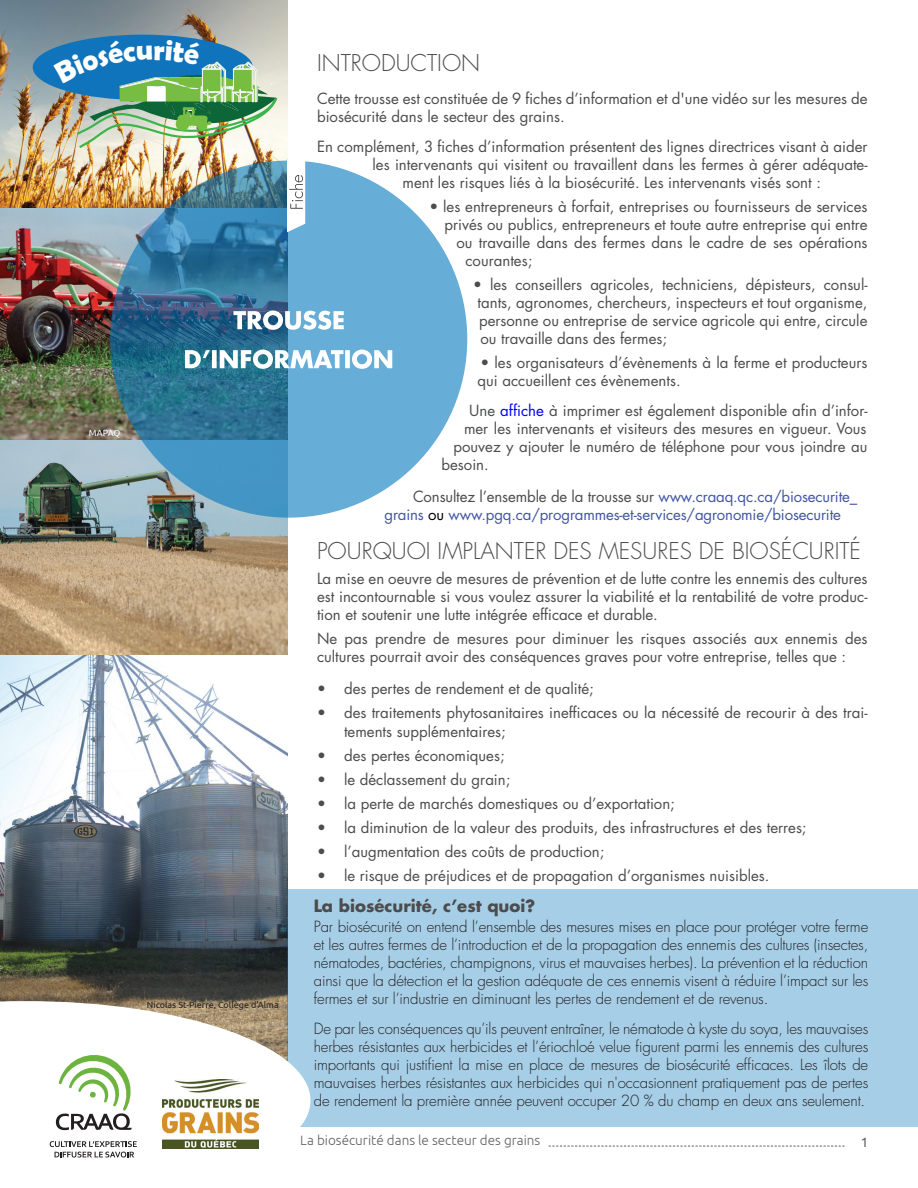
<style>
.page{position:relative;width:918px;height:1188px;background:#fff}
.page>*{position:absolute;margin:0;border:0;box-sizing:border-box;transform-origin:0 0}
.t1{font:300 22.5px "Futura";color:#4b4c4d}
.t2{font:700 16.5px "Futura";color:#4b4c4d}
.t3{font:15px/18px "Futura";color:#4b4c4d}
.t4{font:300 15px/18px "Futura";letter-spacing:-.01em;color:#231f20;text-align:justify}
.t5{font:15px/18px "Futura";letter-spacing:-.01em;color:#4156a5}
.t6{font:300 13.5px "Ubuntu";color:#636366}
.t7{font:13.5px "Ubuntu";color:#636366}
.t8{font:9px "Ubuntu";color:#231f20}
.t9{font:9px "Ubuntu";letter-spacing:-.01em;color:#fff}
.s1{color:#00f}
.s2{color:#4b4c4d}
.s3{color:#000}
</style>
<div class="page">
<img style="left:0;top:0;width:287px;height:656px">
<img style="left:0;top:656px;width:287px;height:345px">
<div style="left:33px;top:35px;width:220px;height:65px;background:#1074bc;border-radius:50%"></div>
<div style="left:287px;top:890px;width:631px;height:237px;background:#a6cfe7"></div>
<svg style="left:549px;top:1146px;width:296px;height:1px"></svg>
<svg style="left:0;top:1001px;width:310px;height:148px"></svg>
<svg style="left:50px;top:1141px;width:87px;height:17px"></svg>
<svg style="left:56px;top:1055px;width:80px;height:75px"></svg>
<img style="left:163px;top:1080px;width:96px;height:69px">
<svg style="left:110px;top:161px;width:357px;height:357px;background:#4c92b9"></svg>
<svg style="left:233px;top:311px;width:111px;height:19px"></svg>
<svg style="left:185px;top:350px;width:207px;height:19px"></svg>
<svg style="left:286px;top:159px;width:20px;height:74px"></svg>
<img style="left:53px;top:40px;width:226px;height:107px">
<p class="t9" style="left:89px;top:428px;width:33px">MAPAQ</p>
<p class="t8" style="left:147px;top:999px;width:133px">Nicolas St-Pierre, Collège d'Alma</p>
<h1 class="t1" style="left:317px;top:49px;width:165px">INTRODUCTION</h1>
<p class="t3" style="left:317px;top:90px;width:552px">Cette trousse est constituée de 9 fiches d’information et d'une vidéo sur les mesures de biosécurité dans le secteur des grains.</p>
<p class="t3" style="left:317px;top:138px;width:552px">En complément, 3 fiches d’information présentent des lignes directrices visant à aider</p>
<p class="t3" style="left:373px;top:156px;width:497px">les intervenants qui visitent ou travaillent dans les fermes à gérer adéquate-</p>
<p class="t3" style="left:403px;top:174px;width:420px">ment les risques liés à la biosécurité. Les intervenants visés sont :</p>
<p class="t3" style="left:430px;top:198px;width:439px">• les entrepreneurs à forfait, entreprises ou fournisseurs de services</p>
<p class="t3" style="left:445px;top:216px;width:424px">privés ou publics, entrepreneurs et toute autre entreprise qui entre</p>
<p class="t3" style="left:457px;top:234px;width:413px">ou travaille dans des fermes dans le cadre de ses opérations</p>
<p class="t3" style="left:466px;top:252px;width:68px">courantes;</p>
<p class="t3" style="left:473px;top:276px;width:396px;text-align:justify">• les conseillers agricoles, techniciens, dépisteurs, consul&shy;tants, agronomes, chercheurs, inspecteurs et tout organisme, personne ou entreprise de service agricole qui entre, circule ou travaille dans des fermes;</p>
<p class="t3" style="left:478px;top:354px;width:391px">• les organisateurs d’évènements à la ferme et producteurs qui accueillent ces évènements.</p>
<p class="t3" style="left:469px;top:402px;width:400px">Une <span class="s1">affiche</span> à imprimer est également disponible afin d’infor-</p>
<p class="t3" style="left:464px;top:420px;width:404px">mer les intervenants et visiteurs des mesures en vigueur. Vous</p>
<p class="t3" style="left:454px;top:438px;width:415px">pouvez y ajouter le numéro de téléphone pour vous joindre au</p>
<p class="t3" style="left:442px;top:456px;width:49px">besoin.</p>
<p class="t5" style="left:385px;top:487px;width:474px;text-indent:28px"><span class="s2">Consultez l’ensemble de la trousse sur</span> www.craaq.qc.ca/biosecurite_ grains <span class="s3">ou</span> www.pgq.ca/programmes-et-services/agronomie/biosecurite</p>
<h1 class="t1" style="left:317px;top:536px;width:546px">POURQUOI IMPLANTER DES MESURES DE BIOSÉCURITÉ</h1>
<p class="t3" style="left:317px;top:570px;width:552px;text-align:justify">La mise en oeuvre de mesures de prévention et de lutte contre les ennemis des cultures est incontournable si vous voulez assurer la viabilité et la rentabilité de votre produc&shy;tion et soutenir une lutte intégrée efficace et durable.</p>
<p class="t3" style="left:317px;top:630px;width:552px">Ne pas prendre de mesures pour diminuer les risques associés aux ennemis des cultures pourrait avoir des conséquences graves pour votre entreprise, telles que :</p>
<p class="t3" style="left:317px;top:679px;width:278px">• des pertes de rendement et de qualité;</p>
<p class="t3" style="left:344px;top:702px;width:525px;line-height:19.5px;text-indent:-27px">• des traitements phytosanitaires inefficaces ou la nécessité de recourir à des trai&shy;tements supplémentaires;</p>
<p class="t3" style="left:317px;top:747px;width:189px">• des pertes économiques;</p>
<p class="t3" style="left:317px;top:771px;width:195px">• le déclassement du grain;</p>
<p class="t3" style="left:317px;top:795px;width:359px">• la perte de marchés domestiques ou d’exportation;</p>
<p class="t3" style="left:317px;top:819px;width:491px">• la diminution de la valeur des produits, des infrastructures et des terres;</p>
<p class="t3" style="left:317px;top:843px;width:289px">• l’augmentation des coûts de production;</p>
<p class="t3" style="left:317px;top:867px;width:454px">• le risque de préjudices et de propagation d’organismes nuisibles.</p>
<p class="t2" style="left:314px;top:895px;width:223px">La biosécurité, c’est quoi?</p>
<p class="t4" style="left:314px;top:917px;width:556px">Par biosécurité on entend l’ensemble des mesures mises en place pour protéger votre ferme et les autres fermes de l’introduction et de la propagation des ennemis des cultures (insectes, nématodes, bactéries, champignons, virus et mauvaises herbes). La prévention et la réduction ainsi que la détection et la gestion adéquate de ces ennemis visent à réduire l’impact sur les fermes et sur l’industrie en diminuant les pertes de rendement et de revenus.</p>
<p class="t4" style="left:314px;top:1019px;width:556px">De par les conséquences qu’ils peuvent entraîner, le nématode à kyste du soya, les mauvaises herbes résistantes aux herbicides et l’ériochloé velue figurent parmi les ennemis des cultures importants qui justifient la mise en place de mesures de biosécurité efficaces. Les îlots de mauvaises herbes résistantes aux herbicides qui n'occasionnent pratiquement pas de pertes de rendement la première année peuvent occuper 20 % du champ en deux ans seulement.</p>
<p class="t6" style="left:300px;top:1132px;width:242px">La biosécurité dans le secteur des grains</p>
<p class="t7" style="left:861px;top:1134px;width:9px">1</p>
</div>
